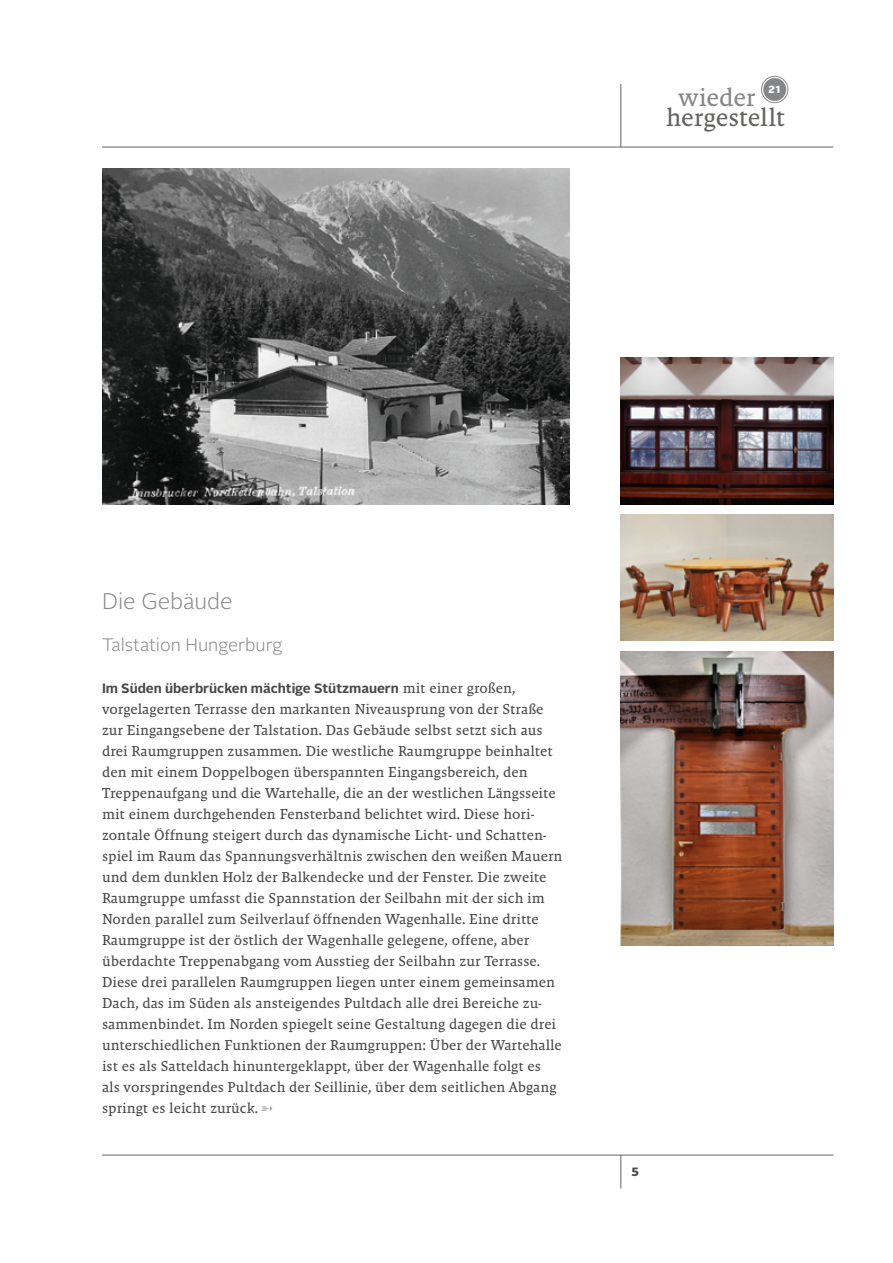
<style>
.page{position:relative;width:893px;height:1263px;background:#fff}
.page>*{position:absolute;margin:0;border:0;box-sizing:border-box;transform-origin:0 0}
.t1{font:25.65px "Malaga OT";letter-spacing:-.01em;color:#626261}
.t2{font:25.65px "Malaga OT";letter-spacing:-.015em;color:#858687}
.t3{font:300 22.5px "Alright Sans";letter-spacing:-.005em;color:#858687}
.t4{font:300 18px "Alright Sans";color:#858687}
.t5{font:14.7px/21px "Malaga OT";color:#484847}
.t6{font:700 13.5px "Alright Sans";color:#484847}
.t7{font:900 12px "Alright Sans";color:#484847}
.t8{font:900 10.35px "Alright Sans";color:#fff}
.s1{font-family:"Malaga OT";font-weight:400;font-size:14.7px}
.s2{color:#979698}
</style>
<div class="page">
<hr style="left:102px;top:147px;width:731px;height:1px;background:#626261">
<hr style="left:102px;top:1155px;width:731px;height:1px;background:#626261">
<div style="left:763px;top:78px;width:23px;height:23px;background:#858687;border-radius:50%"></div>
<div style="left:761px;top:76px;width:27px;height:27px;border:1px solid #858687;border-radius:50%"></div>
<hr style="left:621px;top:84px;width:1px;height:63px;background:#626261">
<hr style="left:621px;top:1155px;width:1px;height:33px;background:#626261">
<img style="left:102px;top:168px;width:468px;height:336px">
<img style="left:621px;top:357px;width:212px;height:147px">
<img style="left:621px;top:515px;width:212px;height:126px">
<img style="left:621px;top:651px;width:212px;height:294px">
<h1 class="t2" style="left:678px;top:83px;width:79px">wieder</h1>
<p class="t8" style="left:768px;top:82px;width:14px">21</p>
<h1 class="t1" style="left:666px;top:103px;width:120px">hergestellt</h1>
<h2 class="t3" style="left:102px;top:586px;width:132px">Die Gebäude</h2>
<p class="t4" style="left:102px;top:633px;width:182px">Talstation Hungerburg</p>
<p class="t6" style="left:102px;top:679px;width:415px">Im Süden überbrücken mächtige Stützmauern <span class="s1">mit einer großen,</span></p>
<p class="t5" style="left:102px;top:698px;width:462px">vorgelagerten Terrasse den markanten Niveausprung von der Straße zur Eingangsebene der Talstation. Das Gebäude selbst setzt sich aus drei Raumgruppen zusammen. Die westliche Raumgruppe beinhaltet den mit einem Doppelbogen überspannten Eingangsbereich, den Treppenaufgang und die Wartehalle, die an der westlichen Längsseite mit einem durchgehenden Fensterband belichtet wird. Diese hori&shy;zontale Öffnung steigert durch das dynamische Licht- und Schatten&shy;spiel im Raum das Spannungsverhältnis zwischen den weißen Mauern und dem dunklen Holz der Balkendecke und der Fenster. Die zweite Raumgruppe umfasst die Spannstation der Seilbahn mit der sich im Norden parallel zum Seilverlauf öffnenden Wagenhalle. Eine dritte Raumgruppe ist der östlich der Wagenhalle gelegene, offene, aber überdachte Treppenabgang vom Ausstieg der Seilbahn zur Terrasse.<br>Diese drei parallelen Raumgruppen liegen unter einem gemeinsamen Dach, das im Süden als ansteigendes Pultdach alle drei Bereiche zu&shy;sammenbindet. Im Norden spiegelt seine Gestaltung dagegen die drei unterschiedlichen Funktionen der Raumgruppen: Über der Wartehalle ist es als Satteldach hinuntergeklappt, über der Wagenhalle folgt es als vorspringendes Pultdach der Seillinie, über dem seitlichen Abgang springt es leicht zurück. <span class="s2">➳</span></p>
<p class="t7" style="left:631px;top:1163px;width:9px">5</p>
</div>
